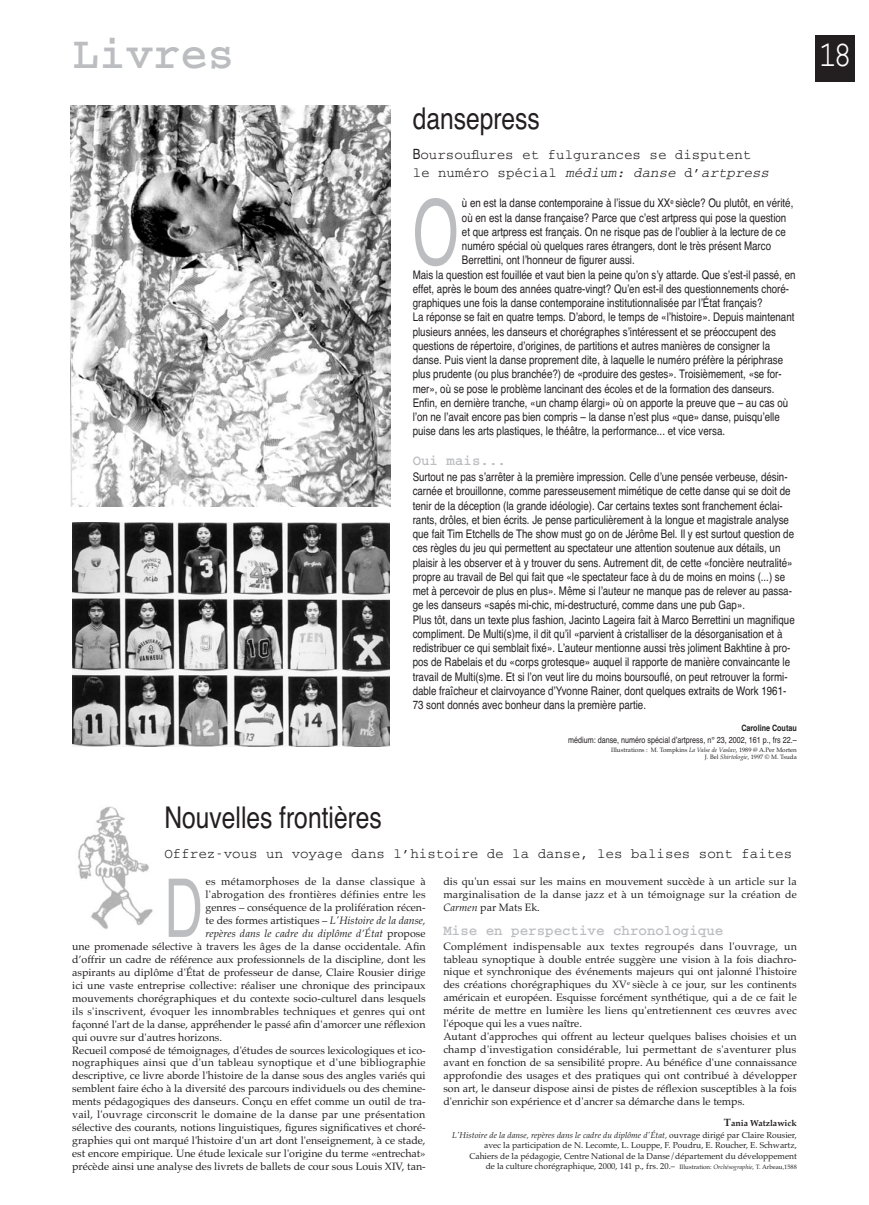
<style>
.page{position:relative;width:869px;height:1205px;background:#fff}
.page>*{position:absolute;margin:0;border:0;box-sizing:border-box;transform-origin:0 0}
.t1{font:condensed 90.12px "Helvetica";color:#bcbdc0;scale:.8 1}
.t2{font:condensed 81.12px "Helvetica";color:#bcbdc0;scale:.8 1}
.t3{font:700 45px "Courier";color:#bcbdc0}
.t4{font:36.25px "Courier";color:#fff;scale:.85 1}
.t5{font:condensed 30px "Helvetica";color:#231f20}
.t6{font:14.12px/18.8px "Courier";color:#231f20}
.t7{font:700 14.12px "Courier";color:#bcbdc0}
.t8{font:condensed 11.88px/14.2px "Helvetica";color:#231f20}
.t9{font:10.62px/13px "Palatino";color:#231f20;text-align:justify}
.t10{font:10.62px "Palatino";letter-spacing:.02em;color:#231f20}
.t11{font:italic 10.62px "Palatino";letter-spacing:.01em;color:#231f20}
.t12{font:10.62px "Palatino";letter-spacing:.025em;color:#231f20}
.t13{font:condensed 8.75px "Helvetica";color:#231f20}
.t14{font:700 8.75px "Palatino";color:#231f20}
.t15{font:700 condensed 8.75px "Helvetica";color:#231f20}
.t16{font:8.5px/10.4px "Palatino";color:#231f20;text-align:right}
.t17{font:6.25px/7.6px "Palatino";color:#231f20;text-align:right}
.s1{font-family:"Helvetica";font-stretch:condensed}
.s2{font-style:italic}
.s3{font-style:normal}
.s4{font-size:10.62px}
.s5{font-size:6.25px}
.s6{font-style:italic;font-size:6.25px}
</style>
<div class="page">
<div style="left:815px;top:35px;width:39px;height:46px;background:#231f20"></div>
<img style="left:71px;top:106px;width:319px;height:401px">
<img style="left:72px;top:522px;width:317px;height:224px">
<img style="left:78px;top:806px;width:75px;height:123px">
<h3 class="t3" style="left:72px;top:38px;width:164px">Livres</h3>
<h3 class="t4" style="left:818px;top:43px;width:41px">18</h3>
<h3 class="t5" style="left:412px;top:101px;width:129px">dansepress</h3>
<p class="t6" style="left:412px;top:146px;width:358px"><span class="s1">B</span>oursouflures et fulgurances se disputent le numéro spécial <span class="s2">médium: danse</span> d’<span class="s2">artpress</span></p>
<h1 class="t1" style="left:412px;top:181px;width:59px">O</h1>
<p class="t8" style="left:461px;top:196px;width:333px">ù en est la danse contemporaine à l’issue du XX<sup>e</sup> siècle? Ou plutôt, en vérité,</p>
<p class="t8" style="left:461px;top:210px;width:326px">où en est la danse française? Parce que c’est artpress qui pose la question</p>
<p class="t8" style="left:461px;top:225px;width:325px">et que artpress est français. On ne risque pas de l’oublier à la lecture de ce</p>
<p class="t8" style="left:461px;top:239px;width:310px">numéro spécial où quelques rares étrangers, dont le très présent Marco</p>
<p class="t8" style="left:461px;top:253px;width:174px">Berrettini, ont l’honneur de figurer aussi.</p>
<p class="t8" style="left:412px;top:267px;width:384px">Mais la question est fouillée et vaut bien la peine qu’on s’y attarde. Que s’est-il passé, en</p>
<p class="t8" style="left:412px;top:282px;width:378px">effet, après le boum des années quatre-vingt? Qu’en est-il des questionnements choré-</p>
<p class="t8" style="left:412px;top:296px;width:351px">graphiques une fois la danse contemporaine institutionnalisée par l’État français?</p>
<p class="t8" style="left:412px;top:310px;width:383px">La réponse se fait en quatre temps. D’abord, le temps de «l’histoire». Depuis maintenant</p>
<p class="t8" style="left:412px;top:324px;width:365px">plusieurs années, les danseurs et chorégraphes s’intéressent et se préoccupent des</p>
<p class="t8" style="left:412px;top:339px;width:359px">questions de répertoire, d’origines, de partitions et autres manières de consigner la</p>
<p class="t8" style="left:412px;top:353px;width:372px">danse. Puis vient la danse proprement dite, à laquelle le numéro préfère la périphrase</p>
<p class="t8" style="left:412px;top:367px;width:370px">plus prudente (ou plus branchée?) de «produire des gestes». Troisièmement, «se for-</p>
<p class="t8" style="left:412px;top:381px;width:363px">mer», où se pose le problème lancinant des écoles et de la formation des danseurs.</p>
<p class="t8" style="left:412px;top:396px;width:377px">Enfin, en dernière tranche, «un champ élargi» où on apporte la preuve que – au cas où</p>
<p class="t8" style="left:412px;top:410px;width:368px">l’on ne l’avait encore pas bien compris – la danse n’est plus «que» danse, puisqu’elle</p>
<p class="t8" style="left:412px;top:424px;width:314px">puise dans les arts plastiques, le théâtre, la performance... et vice versa.</p>
<p class="t7" style="left:412px;top:455px;width:95px">Oui mais...</p>
<p class="t8" style="left:412px;top:470px;width:383px">Surtout ne pas s’arrêter à la première impression. Celle d’une pensée verbeuse, désin&shy;carnée et brouillonne, comme paresseusement mimétique de cette danse qui se doit de tenir de la déception (la grande idéologie). Car certains textes sont franchement éclai&shy;rants, drôles, et bien écrits. Je pense particulièrement à la longue et magistrale analyse que fait Tim Etchells de The show must go on de Jérôme Bel. Il y est surtout question de ces règles du jeu qui permettent au spectateur une attention soutenue aux détails, un plaisir à les observer et à y trouver du sens. Autrement dit, de cette «foncière neutralité» propre au travail de Bel qui fait que «le spectateur face à du de moins en moins (...) se met à percevoir de plus en plus». Même si l’auteur ne manque pas de relever au passa&shy;ge les danseurs «sapés mi-chic, mi-destructuré, comme dans une pub Gap».<br>Plus tôt, dans un texte plus fashion, Jacinto Lageira fait à Marco Berrettini un magnifique compliment. De Multi(s)me, il dit qu’il «parvient à cristalliser de la désorganisation et à redistribuer ce qui semblait fixé». L’auteur mentionne aussi très joliment Bakhtine à pro&shy;pos de Rabelais et du «corps grotesque» auquel il rapporte de manière convaincante le travail de Multi(s)me. Et si l’on veut lire du moins boursouflé, on peut retrouver la formi&shy;dable fraîcheur et clairvoyance d’Yvonne Rainer, dont quelques extraits de Work 1961- 73 sont donnés avec bonheur dans la première partie.</p>
<p class="t15" style="left:741px;top:723px;width:57px">Caroline Coutau</p>
<p class="t13" style="left:568px;top:735px;width:230px">médium: danse, numéro spécial d’artpress, n° 23, 2002, 161 p., frs 22.–</p>
<p class="t17" style="left:611px;top:745px;width:187px">Illustrations : M. Tompkins <span class="s2">La Valse de Vaslav</span>, 1989 @ A.Per Morten<br>J. Bel <span class="s2">Shirtologie</span>, 1997 © M. Tsuda</p>
<h3 class="t5" style="left:164px;top:800px;width:219px">Nouvelles frontières</h3>
<p class="t6" style="left:164px;top:845px;width:629px">Offrez-vous un voyage dans l’histoire de la danse, les balises sont faites</p>
<h2 class="t2" style="left:164px;top:861px;width:50px">D</h2>
<p class="t12" style="left:206px;top:875px;width:221px">es métamorphoses de la danse classique à</p>
<p class="t10" style="left:205px;top:888px;width:221px">l'abrogation des frontières définies entre les</p>
<p class="t9" style="left:205px;top:901px;width:221px">genres – conséquence de la prolifération récen-</p>
<p class="t9" style="left:205px;top:914px;width:221px">te des formes artistiques – <span class="s2">L'Histoire de la danse,</span></p>
<p class="t11" style="left:205px;top:927px;width:221px">repères dans le cadre du diplôme d’État <span class="s3">propose</span></p>
<p class="t9" style="left:72px;top:939px;width:355px">une promenade sélective à travers les âges de la danse occidentale. Afin</p>
<p class="t9" style="left:72px;top:952px;width:355px">d’offrir un cadre de référence aux professionnels de la discipline, dont les</p>
<p class="t9" style="left:72px;top:965px;width:355px">aspirants au diplôme d'État de professeur de danse, Claire Rousier dirige</p>
<p class="t9" style="left:72px;top:978px;width:355px">ici une vaste entreprise collective: réaliser une chronique des principaux</p>
<p class="t9" style="left:72px;top:991px;width:355px">mouvements chorégraphiques et du contexte socio-culturel dans lesquels</p>
<p class="t10" style="left:72px;top:1005px;width:354px">ils s'inscrivent, évoquer les innombrables techniques et genres qui ont</p>
<p class="t9" style="left:72px;top:1017px;width:355px">façonné l'art de la danse, appréhender le passé afin d'amorcer une réflexion</p>
<p class="t9" style="left:72px;top:1030px;width:151px">qui ouvre sur d'autres horizons.</p>
<p class="t9" style="left:72px;top:1043px;width:355px">Recueil composé de témoignages, d'études de sources lexicologiques et ico-</p>
<p class="t9" style="left:72px;top:1056px;width:355px">nographiques ainsi que d'un tableau synoptique et d'une bibliographie</p>
<p class="t9" style="left:72px;top:1069px;width:355px">descriptive, ce livre aborde l'histoire de la danse sous des angles variés qui</p>
<p class="t9" style="left:72px;top:1082px;width:355px">semblent faire écho à la diversité des parcours individuels ou des chemine-</p>
<p class="t9" style="left:72px;top:1095px;width:355px">ments pédagogiques des danseurs. Conçu en effet comme un outil de tra-</p>
<p class="t9" style="left:72px;top:1108px;width:354px">vail, l'ouvrage circonscrit le domaine de la danse par une présentation</p>
<p class="t9" style="left:72px;top:1121px;width:355px">sélective des courants, notions linguistiques, figures significatives et choré-</p>
<p class="t9" style="left:72px;top:1134px;width:355px">graphies qui ont marqué l'histoire d'un art dont l'enseignement, à ce stade,</p>
<p class="t9" style="left:72px;top:1147px;width:355px">est encore empirique. Une étude lexicale sur l'origine du terme «entrechat»</p>
<p class="t9" style="left:72px;top:1160px;width:355px">précède ainsi une analyse des livrets de ballets de cour sous Louis XIV, tan-</p>
<p class="t9" style="left:443px;top:875px;width:355px">dis qu'un essai sur les mains en mouvement succède à un article sur la marginalisation de la danse jazz et à un témoignage sur la création de <span class="s2">Carmen</span> par Mats Ek.</p>
<p class="t7" style="left:443px;top:925px;width:281px">Mise en perspective chronologique</p>
<p class="t9" style="left:443px;top:939px;width:355px;text-align:left">Complément indispensable aux textes regroupés dans l'ouvrage, un tableau synoptique à double entrée suggère une vision à la fois diachro&shy;nique et synchronique des événements majeurs qui ont jalonné l'histoire des créations chorégraphiques du XV<sup>e</sup> siècle à ce jour, sur les continents américain et européen. Esquisse forcément synthétique, qui a de ce fait le mérite de mettre en lumière les liens qu'entretiennent ces œuvres avec l'époque qui les a vues naître.<br>Autant d'approches qui offrent au lecteur quelques balises choisies et un champ d'investigation considérable, lui permettant de s'aventurer plus avant en fonction de sa sensibilité propre. Au bénéfice d'une connaissance approfondie des usages et des pratiques qui ont contribué à développer son art, le danseur dispose ainsi de pistes de réflexion susceptibles à la fois d'enrichir son expérience et d'ancrer sa démarche dans le temps.</p>
<p class="t14" style="left:723px;top:1118px;width:74px"><span class="s4">T</span>ania Watzlawick</p>
<p class="t16" style="left:452px;top:1130px;width:346px"><span class="s2">L'Histoire de la danse, repères dans le cadre du diplôme d'État,</span> ouvrage dirigé par Claire Rousier, avec la participation de N. Lecomte, L. Louppe, F. Poudru, E. Roucher, E. Schwartz,<br>Cahiers de la pédagogie, Centre National de la Danse/département du développement<br>de la culture chorégraphique, 2000, 141 p., frs. 20.– <span class="s5">Illustration:</span> <span class="s6">Orchésographie</span><span class="s5">, T. Arbeau,1588</span></p>
</div>
